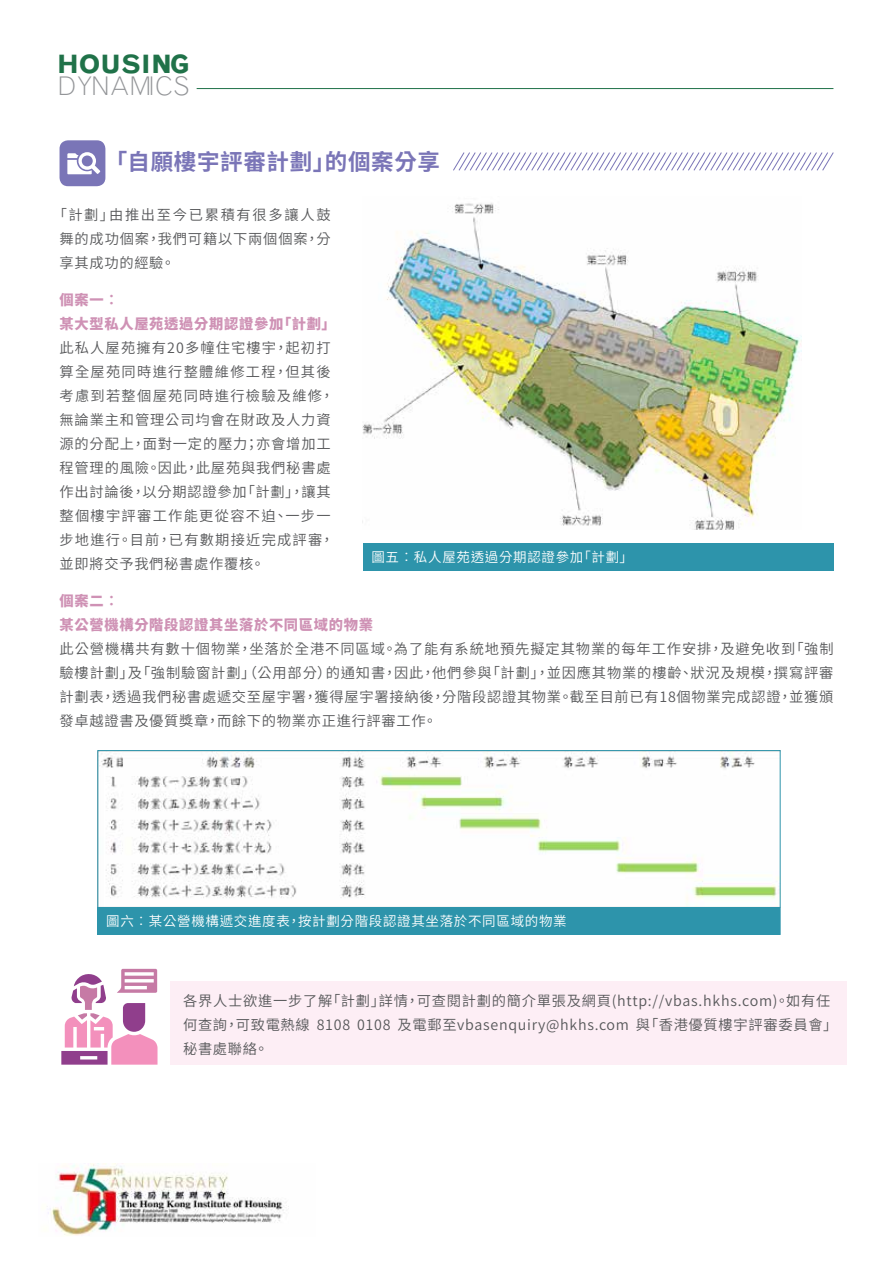
<style>
.page{position:relative;width:893px;height:1263px;background:#fff}
.page>*{position:absolute;margin:0;border:0;box-sizing:border-box;transform-origin:0 0}
.t1{font:300 25.8px "Grotesque MT Std";color:#939598}
.t2{font:700 25.35px "Grotesque MT Std";color:#207249}
.t3{font:700 22.5px "Noto Sans CJ Ktc";letter-spacing:.03em;color:#7a75b7}
.t4{font:600 14.25px/24px "Noto Sans CJ Ktc";letter-spacing:.055em;color:#57585a;text-align:justify}
.t5{font:600 14.25px/24px "Noto Sans CJ Ktc";letter-spacing:.08em;color:#57585a}
.t6{font:900 14.25px/24px "Noto Sans CJ Ktc";letter-spacing:.05em;color:#cf92b5}
.t7{font:600 13.5px "Noto Sans CJ Ktc";letter-spacing:.05em;color:#fff}
</style>
<div class="page">
<hr style="left:197px;top:88px;width:636px;height:1px;background:#207249">
<img style="left:48px;top:1163px;width:241px;height:73px">
<div style="left:60px;top:140px;width:45px;height:46px;background:#7a75b7;border-radius:9px"></div>
<svg style="left:453px;top:152px;width:381px;height:19px"></svg>
<img style="left:363px;top:203px;width:439px;height:326px">
<img style="left:99px;top:752px;width:679px;height:155px">
<div style="left:363px;top:543px;width:470px;height:28px;background:#2d94ab"></div>
<div style="left:98px;top:907px;width:682px;height:28px;background:#2d94ab"></div>
<div style="left:97px;top:750px;width:683px;height:185px;border:1px solid #2d94ab"></div>
<svg style="left:67px;top:152px;width:33px;height:22px"></svg>
<div style="left:170px;top:981px;width:676px;height:84px;background:#fdeef5"></div>
<svg style="left:61px;top:969px;width:96px;height:96px"></svg>
<h2 class="t2" style="left:57px;top:50px;width:134px">HOUSING</h2>
<h1 class="t1" style="left:57px;top:71px;width:134px">DYNAMICS</h1>
<h3 class="t3" style="left:105px;top:149px;width:337px">「自願樓宇評審計劃」的個案分享</h3>
<p class="t4" style="left:60px;top:203px;width:273px;text-indent:-7px">「計劃」由推出至今已累積有很多讓人鼓舞的成功個案，我們可籍以下兩個個案，分享其成功的經驗。</p>
<p class="t6" style="left:60px;top:288px;width:278px">個案一︰<br>某大型私人屋苑透過分期認證參加「計劃」</p>
<p class="t5" style="left:60px;top:336px;width:276px">此私人屋苑擁有20多幢住宅樓宇，起初打算全屋苑同時進行整體維修工程，但其後考慮到若整個屋苑同時進行檢驗及維修，無論業主和管理公司均會在財政及人力資源的分配上，面對一定的壓力；亦會增加工程管理的風險。因此，此屋苑與我們秘書處作出討論後，以分期認證參加「計劃」，讓其整個樓宇評審工作能更從容不迫、一步一步地進行。目前，已有數期接近完成評審，並即將交予我們秘書處作覆核。</p>
<p class="t7" style="left:371px;top:549px;width:263px">圖五︰私人屋苑透過分期認證參加「計劃」</p>
<p class="t6" style="left:60px;top:589px;width:315px">個案二︰<br>某公營機構分階段認證其坐落於不同區域的物業</p>
<p class="t4" style="left:60px;top:637px;width:776px">此公營機構共有數十個物業，坐落於全港不同區域。為了能有系統地預先擬定其物業的每年工作安排，及避免收到「強制驗樓計劃」及「強制驗窗計劃」（公用部分）的通知書，因此，他們參與「計劃」，並因應其物業的樓齡、狀況及規模，撰寫評審計劃表，透過我們秘書處遞交至屋宇署，獲得屋宇署接納後，分階段認證其物業。截至目前已有18個物業完成認證，並獲頒發卓越證書及優質獎章，而餘下的物業亦正進行評審工作。</p>
<p class="t7" style="left:106px;top:914px;width:462px">圖六︰某公營機構遞交進度表，按計劃分階段認證其坐落於不同區域的物業</p>
<p class="t4" style="left:183px;top:989px;width:656px;text-align:left">各界人士欲進一步了解「計劃」詳情，可查閱計劃的簡介單張及網頁(http://vbas.hkhs.com)。如有任何查詢，可致電熱線 8108 0108 及電郵至vbasenquiry@hkhs.com 與「香港優質樓宇評審委員會」秘書處聯絡。</p>
</div>
